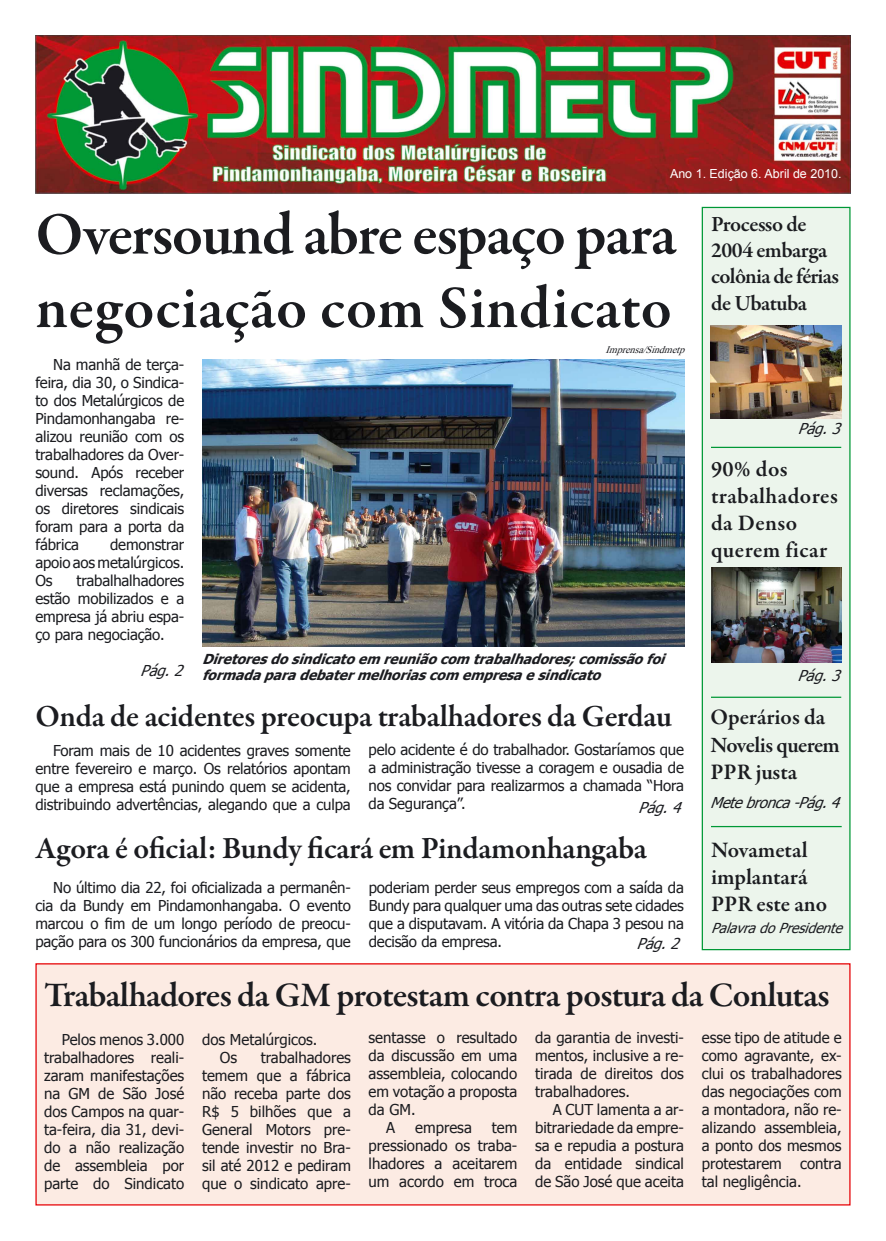
<style>
.page{position:relative;width:886px;height:1241px;background:#fff}
.page>*{position:absolute;margin:0;border:0;box-sizing:border-box;transform-origin:0 0}
.t1{font:600 61.25px/73.5px "Garamond Premr Pro";color:#1b1c20}
.t2{font:600 35px "Garamond Premr Pro";letter-spacing:-.02em;color:#1b1c20}
.t3{font:600 31.25px "Garamond Premr Pro";letter-spacing:-.01em;color:#1b1c20}
.t4{font:600 22.5px/27px "Garamond Premr Pro";color:#1b1c20}
.t5{font:600 22.5px/27px "Garamond Premr Pro";letter-spacing:.02em;color:#1b1c20}
.t6{font:600 22.25px "Garamond Premr Pro";letter-spacing:-.025em;color:#1b1c20}
.t7{font:600 21.88px/26.2px "Garamond Premr Pro";letter-spacing:-.03em;color:#1b1c20}
.t8{font:15px/18px "Tahoma";letter-spacing:-.005em;color:#1b1c20;text-align:justify}
.t9{font:italic 15px "Tahoma";color:#1b1c20}
.t10{font:italic 700 13.75px/16.5px "Tahoma";color:#1b1c20}
.t11{font:italic 13.75px "Tahoma";color:#1b1c20}
.t12{font:12.5px "Arial";color:#fff}
.t13{font:italic 10px "Times New Roman";color:#1b1c20}
</style>
<div class="page">
<div style="left:36px;top:963px;width:814px;height:241px;background:#fcebe3"></div>
<div style="left:35px;top:963px;width:815px;height:242px;border:1px solid #e60005"></div>
<img style="left:36px;top:35px;width:814px;height:158px">
<div style="left:702px;top:207px;width:148px;height:742px;background:#ecf5ec"></div>
<div style="left:702px;top:207px;width:148px;height:743px;border:1px solid #009836"></div>
<img style="left:711px;top:325px;width:130px;height:93px">
<img style="left:711px;top:567px;width:130px;height:95px">
<hr style="left:711px;top:446px;width:130px;height:2px;background:#009836">
<hr style="left:711px;top:696px;width:130px;height:1px;background:#009836">
<hr style="left:711px;top:825px;width:131px;height:2px;background:#009836">
<img style="left:203px;top:359px;width:481px;height:287px">
<p class="t12" style="left:670px;top:166px;width:173px">Ano 1. Edição 6. Abril de 2010.</p>
<h1 class="t1" style="left:35px;top:199px;width:642px">Oversound abre espaço para negociação com Sindicato</h1>
<h3 class="t7" style="left:711px;top:211px;width:129px">Processo de<br>2004 embarga colônia de férias de Ubatuba</h3>
<p class="t8" style="left:35px;top:354px;width:150px;text-indent:18px">Na manhã de terça&shy;feira, dia 30, o Sindica&shy;to dos Metalúrgicos de Pindamonhangaba re&shy;alizou reunião com os trabalhadores da Over&shy;sound. Após receber diversas reclamações, os diretores sindicais foram para a porta da fábrica</p>
<p class="t8" style="left:35px;top:534px;width:150px;text-indent:75px">demonstrar apoio aos metalúrgicos.<br>Os</p>
<p class="t8" style="left:35px;top:570px;width:150px;text-indent:41px">trabalhalhadores estão mobilizados e a empresa já abriu espa&shy;ço para negociação.</p>
<p class="t13" style="left:606px;top:343px;width:85px">Imprensa/Sindmetp</p>
<p class="t9" style="left:140px;top:660px;width:50px">Pág.2</p>
<p class="t10" style="left:202px;top:649px;width:470px">Diretoresdosindicatoem reuniãocom trabalhadores;comissãofoi formadaparadebatermelhoriascom empresaesindicato</p>
<h3 class="t3" style="left:35px;top:697px;width:638px">Onda de acidentes preocupa trabalhadores da Gerdau</h3>
<p class="t8" style="left:35px;top:740px;width:317px;text-indent:18px">Foram mais de 10 acidentes graves somente entre fevereiro e março. Os relatórios apontam que a empresa está punindo quem se acidenta, distribuindo advertências, alegando que a culpa</p>
<p class="t8" style="left:369px;top:739px;width:317px">pelo acidente é do trabalhador. Gostaríamos que a administração tivesse a coragem e ousadia de nos convidar para realizarmos a chamada “Hora da Segurança”.</p>
<p class="t9" style="left:638px;top:797px;width:50px">Pág.4</p>
<h3 class="t3" style="left:35px;top:828px;width:613px">Agora é oficial: Bundy ficará em Pindamonhangaba</h3>
<p class="t8" style="left:35px;top:877px;width:317px;text-indent:18px">No último dia 22, foi oficializada a permanên&shy;cia da Bundy em Pindamonhangaba. O evento marcou o fim de um longo período de preocu&shy;pação para os 300 funcionários da empresa, que</p>
<p class="t8" style="left:369px;top:877px;width:317px">poderiam perder seus empregos com a saída da Bundy para qualquer uma das outras sete cidades que a disputavam. A vitória da Chapa 3 pesou na decisão da empresa.</p>
<p class="t9" style="left:636px;top:933px;width:50px">Pág.2</p>
<p class="t9" style="left:798px;top:418px;width:50px">Pág.3</p>
<h3 class="t5" style="left:711px;top:455px;width:128px">90% dos trabalhadores da Denso querem ficar</h3>
<p class="t9" style="left:797px;top:665px;width:50px">Pág.3</p>
<h3 class="t4" style="left:710px;top:704px;width:116px">Operários da</h3>
<h3 class="t6" style="left:710px;top:731px;width:131px">Novelis querem</h3>
<h3 class="t4" style="left:710px;top:758px;width:88px">PPR justa</h3>
<p class="t9" style="left:710px;top:792px;width:137px">Metebronca-Pág.4</p>
<h3 class="t4" style="left:711px;top:836px;width:117px">Novametal implantará<br>PPR este ano</h3>
<p class="t11" style="left:711px;top:918px;width:138px">PalavradoPresidente</p>
<h2 class="t2" style="left:44px;top:973px;width:787px">Trabalhadores da GM protestam contra postura da Conlutas</h2>
<p class="t8" style="left:220px;top:1029px;width:99px;text-indent:-18px">dos Metalúrgicos.<br>Os</p>
<p class="t8" style="left:535px;top:1027px;width:150px">da garantia de investi&shy;mentos, inclusive a re&shy;tirada de direitos dos trabalhadores.</p>
<p class="t8" style="left:535px;top:1099px;width:150px;text-indent:18px">A CUT lamenta a ar&shy;bitrariedade da empre&shy;sa e repudia a postura da entidade sindical de São José que aceita</p>
<p class="t8" style="left:702px;top:1027px;width:141px">esse tipo de atitude e como agravante, ex&shy;clui os trabalhadores das negociações com a montadora, não re&shy;alizando assembleia, a ponto dos mesmos protestarem contra tal negligência.</p>
<p class="t8" style="left:369px;top:1027px;width:150px">sentasse o resultado</p>
<p class="t8" style="left:369px;top:1045px;width:150px">da discussão em uma</p>
<p class="t8" style="left:369px;top:1063px;width:150px">assembleia, colocando</p>
<p class="t8" style="left:369px;top:1081px;width:150px">em votação a proposta</p>
<p class="t8" style="left:369px;top:1099px;width:48px">da GM.</p>
<p class="t8" style="left:386px;top:1117px;width:10px">A</p>
<p class="t8" style="left:415px;top:1117px;width:58px">empresa</p>
<p class="t8" style="left:44px;top:1029px;width:142px;text-indent:18px">Pelos menos 3.000 trabalhadores reali&shy;zaram manifestações na GM de São José dos Campos na quar&shy;ta-feira, dia 31, devi&shy;do a não realização de assembleia por parte do Sindicato</p>
<p class="t8" style="left:202px;top:1047px;width:150px;text-indent:59px">trabalhadores temem que a fábrica não receba parte dos R$ 5 bilhões que a General Motors pre&shy;tende investir no Bra&shy;sil até 2012 e pediram que o sindicato apre-</p>
<p class="t8" style="left:369px;top:1117px;width:150px;text-indent:123px">tem pressionado os traba&shy;lhadores a aceitarem um acordo em troca</p>
</div>
